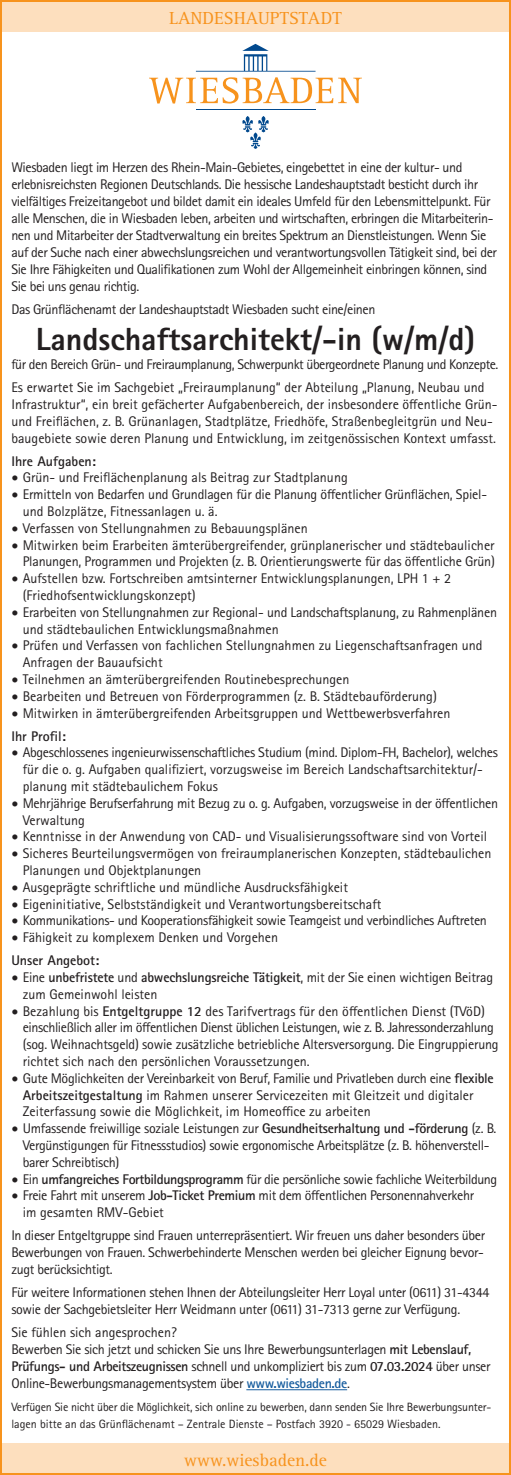
<style>
.page{position:relative;width:511px;height:1475px;background:#fff}
.page>*{position:absolute;margin:0;border:0;box-sizing:border-box;transform-origin:0 0}
.t1{font:800 32px "Rotis Sans Serif Std";color:#231f20}
.t2{font:18px "Rotis Serif";color:#f7931d}
.t3{font:14px/16.8px "Rotis Sans Serif Std";letter-spacing:-.015em;color:#231f20}
.t4{font:14px "Rotis Sans Serif Std";letter-spacing:-.035em;color:#231f20}
.t5{font:700 14px "Rotis Sans Serif Std";color:#231f20}
.t6{font:12px/17px "Rotis Sans Serif Std";letter-spacing:-.015em;color:#231f20}
.s1{font-weight:700}
.s2{font-weight:700;color:#175d9e}
</style>
<div class="page">
<div style="left:0;top:0;width:510px;height:31px;background:#fddfbe"></div>
<div style="left:0;top:1443px;width:510px;height:31px;background:#fddfbe"></div>
<hr style="left:246px;top:1388px;width:101px;height:1px;background:#175d9e">
<hr style="left:196px;top:109px;width:119px;height:1px;background:#01498e">
<svg style="left:149px;top:44px;width:212px;height:59px"></svg>
<svg style="left:242px;top:116px;width:27px;height:33px"></svg>
<p class="t2" style="left:169px;top:7px;width:174px">LANDESHAUPTSTADT</p>
<p class="t3" style="left:11px;top:158px;width:486px">Wiesbaden liegt im Herzen des Rhein-Main-Gebietes, eingebettet in eine der kultur- und erlebnisreichsten Regionen Deutschlands. Die hessische Landeshauptstadt besticht durch ihr vielfältiges Freizeitangebot und bildet damit ein ideales Umfeld für den Lebensmittelpunkt. Für alle Menschen, die in Wiesbaden leben, arbeiten und wirtschaften, erbringen die Mitarbeiterin&shy;nen und Mitarbeiter der Stadtverwaltung ein breites Spektrum an Dienstleistungen. Wenn Sie auf der Suche nach einer abwechslungsreichen und verantwortungsvollen Tätigkeit sind, bei der Sie Ihre Fähigkeiten und Qualifikationen zum Wohl der Allgemeinheit einbringen können, sind Sie bei uns genau richtig.</p>
<p class="t3" style="left:11px;top:300px;width:365px">Das Grünflächenamt der Landeshauptstadt Wiesbaden sucht eine/einen</p>
<p class="t1" style="left:36px;top:318px;width:440px">Landschaftsarchitekt/-in (w/m/d)</p>
<p class="t4" style="left:11px;top:355px;width:488px">für den Bereich Grün- und Freiraumplanung, Schwerpunkt übergeordnete Planung und Konzepte.</p>
<p class="t3" style="left:11px;top:378px;width:487px">Es erwartet Sie im Sachgebiet „Freiraumplanung“ der Abteilung „Planung, Neubau und Infrastruktur“, ein breit gefächerter Aufgabenbereich, der insbesondere öffentliche Grün&shy;und Freiflächen, z. B. Grünanlagen, Stadtplätze, Friedhöfe, Straßenbegleitgrün und Neu&shy;baugebiete sowie deren Planung und Entwicklung, im zeitgenössischen Kontext umfasst.</p>
<p class="t5" style="left:11px;top:452px;width:86px">Ihre Aufgaben:</p>
<p class="t3" style="left:11px;top:469px;width:337px">• Grün- und Freiflächenplanung als Beitrag zur Stadtplanung</p>
<p class="t3" style="left:23px;top:486px;width:465px;text-indent:-11px">• Ermitteln von Bedarfen und Grundlagen für die Planung öffentlicher Grünflächen, Spiel&shy;und Bolzplätze, Fitnessanlagen u. ä.</p>
<p class="t3" style="left:11px;top:519px;width:297px">• Verfassen von Stellungnahmen zu Bebauungsplänen</p>
<p class="t3" style="left:11px;top:536px;width:484px;text-align:right">• Mitwirken beim Erarbeiten ämterübergreifender, grünplanerischer und städtebaulicher<br>Planungen, Programmen und Projekten (z. B. Orientierungswerte für das öffentliche Grün)</p>
<p class="t3" style="left:23px;top:570px;width:429px;text-indent:-11px">• Aufstellen bzw. Fortschreiben amtsinterner Entwicklungsplanungen, LPH 1 + 2 (Friedhofsentwicklungskonzept)</p>
<p class="t3" style="left:23px;top:603px;width:475px;text-indent:-11px">• Erarbeiten von Stellungnahmen zur Regional- und Landschaftsplanung, zu Rahmenplänen und städtebaulichen Entwicklungsmaßnahmen</p>
<p class="t3" style="left:23px;top:637px;width:461px;text-indent:-11px">• Prüfen und Verfassen von fachlichen Stellungnahmen zu Liegenschaftsanfragen und<br>Anfragen der Bauaufsicht</p>
<p class="t3" style="left:11px;top:671px;width:339px">• Teilnehmen an ämterübergreifenden Routinebesprechungen</p>
<p class="t3" style="left:11px;top:687px;width:426px">• Bearbeiten und Betreuen von Förderprogrammen (z. B. Städtebauförderung)</p>
<p class="t3" style="left:11px;top:704px;width:440px">• Mitwirken in ämterübergreifenden Arbeitsgruppen und Wettbewerbsverfahren</p>
<p class="t5" style="left:11px;top:726px;width:56px">Ihr Profil:</p>
<p class="t3" style="left:23px;top:744px;width:476px;text-indent:-11px">• Abgeschlossenes ingenieurwissenschaftliches Studium (mind. Diplom-FH, Bachelor), welches für die o. g. Aufgaben qualifiziert, vorzugsweise im Bereich Landschaftsarchitektur/- planung mit städtebaulichem Fokus</p>
<p class="t3" style="left:23px;top:794px;width:476px;text-indent:-11px">• Mehrjährige Berufserfahrung mit Bezug zu o. g. Aufgaben, vorzugsweise in der öffentlichen<br>Verwaltung</p>
<p class="t3" style="left:11px;top:828px;width:477px">• Kenntnisse in der Anwendung von CAD- und Visualisierungssoftware sind von Vorteil</p>
<p class="t3" style="left:23px;top:845px;width:470px;text-indent:-11px">• Sicheres Beurteilungsvermögen von freiraumplanerischen Konzepten, städtebaulichen<br>Planungen und Objektplanungen</p>
<p class="t3" style="left:11px;top:878px;width:338px">• Ausgeprägte schriftliche und mündliche Ausdrucksfähigkeit</p>
<p class="t3" style="left:11px;top:895px;width:371px">• Eigeninitiative, Selbstständigkeit und Verantwortungsbereitschaft</p>
<p class="t3" style="left:11px;top:912px;width:476px">• Kommunikations- und Kooperationsfähigkeit sowie Teamgeist und verbindliches Auftreten</p>
<p class="t3" style="left:11px;top:929px;width:268px">• Fähigkeit zu komplexem Denken und Vorgehen</p>
<p class="t5" style="left:11px;top:951px;width:89px">Unser Angebot:</p>
<p class="t3" style="left:23px;top:968px;width:471px;text-indent:-11px">• Eine <span class="s1">unbefristete</span> und <span class="s1">abwechslungsreiche Tätigkeit</span>, mit der Sie einen wichtigen Beitrag zum Gemeinwohl leisten</p>
<p class="t3" style="left:23px;top:1002px;width:477px;text-indent:-11px">• Bezahlung bis <span class="s1">Entgeltgruppe 12</span> des Tarifvertrags für den öffentlichen Dienst (TVöD) einschließlich aller im öffentlichen Dienst üblichen Leistungen, wie z. B. Jahressonderzahlung (sog. Weihnachtsgeld) sowie zusätzliche betriebliche Altersversorgung. Die Eingruppierung richtet sich nach den persönlichen Voraussetzungen.</p>
<p class="t3" style="left:23px;top:1069px;width:472px;text-indent:-11px">• Gute Möglichkeiten der Vereinbarkeit von Beruf, Familie und Privatleben durch eine <span class="s1">flexible<br>Arbeitszeitgestaltung</span> im Rahmen unserer Servicezeiten mit Gleitzeit und digitaler<br>Zeiterfassung sowie die Möglichkeit, im Homeoffice zu arbeiten</p>
<p class="t3" style="left:23px;top:1119px;width:475px;text-indent:-11px">• Umfassende freiwillige soziale Leistungen zur <span class="s1">Gesundheitserhaltung und -förderung</span> (z. B.<br>Vergünstigungen für Fitnessstudios) sowie ergonomische Arbeitsplätze (z. B. höhenverstell&shy;barer Schreibtisch)</p>
<p class="t3" style="left:11px;top:1170px;width:487px">• Ein <span class="s1">umfangreiches Fortbildungsprogramm</span> für die persönliche sowie fachliche Weiterbildung</p>
<p class="t3" style="left:23px;top:1187px;width:452px;text-indent:-11px">• Freie Fahrt mit unserem <span class="s1">Job-Ticket Premium</span> mit dem öffentlichen Personennahverkehr im gesamten RMV-Gebiet</p>
<p class="t3" style="left:11px;top:1226px;width:475px;text-align:justify">In dieser Entgeltgruppe sind Frauen unterrepräsentiert. Wir freuen uns daher besonders über Bewerbungen von Frauen. Schwerbehinderte Menschen werden bei gleicher Eignung bevor&shy;zugt berücksichtigt.</p>
<p class="t3" style="left:11px;top:1283px;width:479px">Für weitere Informationen stehen Ihnen der Abteilungsleiter Herr Loyal unter (0611) 31-4344 sowie der Sachgebietsleiter Herr Weidmann unter (0611) 31-7313 gerne zur Verfügung.</p>
<p class="t3" style="left:11px;top:1323px;width:167px">Sie fühlen sich angesprochen?</p>
<p class="t3" style="left:11px;top:1340px;width:480px">Bewerben Sie sich jetzt und schicken Sie uns Ihre Bewerbungsunterlagen <span class="s1">mit Lebenslauf,<br>Prüfungs- und Arbeitszeugnissen</span> schnell und unkompliziert bis zum <span class="s1">07.03.2024</span> über unser<br>Online-Bewerbungsmanagementsystem über <span class="s2">www.wiesbaden.de</span>.</p>
<p class="t6" style="left:11px;top:1398px;width:481px">Verfügen Sie nicht über die Möglichkeit, sich online zu bewerben, dann senden Sie Ihre Bewerbungsunter&shy;lagen bitte an das Grünflächenamt – Zentrale Dienste – Postfach 3920 - 65029 Wiesbaden.</p>
<p class="t2" style="left:184px;top:1449px;width:144px">www.wiesbaden.de</p>
</div>
